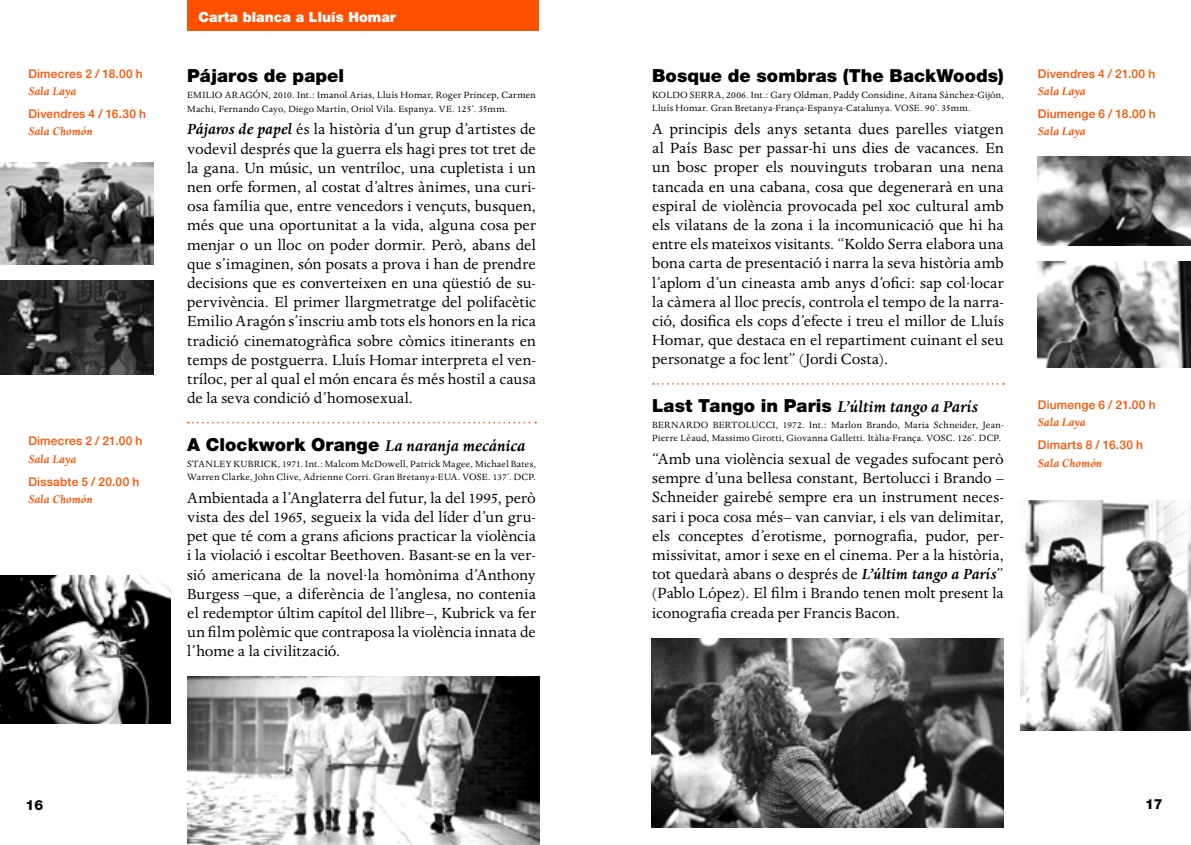
<style>
.page{position:relative;width:1191px;height:845px;background:#fff}
.page>*{position:absolute;margin:0;border:0;box-sizing:border-box;transform-origin:0 0}
.t1{font:italic 700 18px "Dante";letter-spacing:-.005em;color:#000}
.t2{font:900 18px "Helvetica Neue LT";letter-spacing:.005em;color:#000}
.t3{font:17px/19.2px "Dante";letter-spacing:.005em;color:#000;text-align:justify}
.t4{font:900 14px "Helvetica Neue LT";color:#fff}
.t5{font:800 14px "Helvetica Neue LT";color:#000}
.t6{font:italic 700 12.8px "Dante";letter-spacing:.01em;color:#ff5000}
.t7{font:500 12px "Helvetica Neue LT";letter-spacing:.015em;color:#ff5000}
.t8{font:10.4px/13.6px "Dante";letter-spacing:.025em;color:#000}
.s1{font-weight:700;font-style:italic}
.s2{font-family:"Helvetica Neue LT";font-weight:900;font-style:normal}
</style>
<div class="page">
<svg style="left:188px;top:422px;width:348px;height:1px"></svg>
<div style="left:187px;top:0;width:352px;height:30px;background:#ff5000"></div>
<img style="left:1037px;top:157px;width:154px;height:88px">
<img style="left:1037px;top:262px;width:154px;height:105px">
<img style="left:1020px;top:501px;width:171px;height:229px">
<img style="left:651px;top:638px;width:352px;height:190px">
<svg style="left:653px;top:383px;width:351px;height:2px"></svg>
<img style="left:0;top:163px;width:153px;height:102px">
<img style="left:0;top:280px;width:153px;height:95px">
<img style="left:0;top:575px;width:170px;height:148px">
<img style="left:187px;top:676px;width:352px;height:169px">
<p class="t7" style="left:28px;top:66px;width:116px">Dimecres 2 / 18.00 h</p>
<p class="t6" style="left:28px;top:84px;width:49px">Sala Laya</p>
<p class="t7" style="left:28px;top:107px;width:119px">Divendres 4 / 16.30 h</p>
<p class="t6" style="left:28px;top:124px;width:66px">Sala Chomón</p>
<p class="t7" style="left:28px;top:434px;width:116px">Dimecres 2 / 21.00 h</p>
<p class="t6" style="left:28px;top:452px;width:49px">Sala Laya</p>
<p class="t7" style="left:28px;top:474px;width:112px">Dissabte 5 / 20.00 h</p>
<p class="t6" style="left:28px;top:492px;width:66px">Sala Chomón</p>
<p class="t4" style="left:198px;top:9px;width:199px">Carta blanca a Lluís Homar</p>
<p class="t2" style="left:187px;top:65px;width:159px">Pájaros de papel</p>
<p class="t8" style="left:187px;top:89px;width:350px">EMILIO ARAGÓN, 2010. Int.: Imanol Arias, Lluís Homar, Roger Princep, Carmen<br>Machi, Fernando Cayo, Diego Martín, Oriol Vila. Espanya. VE. 125’. 35mm.</p>
<p class="t3" style="left:187px;top:120px;width:350px"><span class="s1">Pájaros de papel</span> és la història d’un grup d’artistes de vodevil després que la guerra els hagi pres tot tret de la gana. Un músic, un ventríloc, una cupletista i un nen orfe formen, al costat d’altres ànimes, una curi· osa família que, entre vencedors i vençuts, busquen, més que una oportunitat a la vida, alguna cosa per menjar o un lloc on poder dormir. Però, abans del que s’imaginen, són posats a prova i han de prendre decisions que es converteixen en una qüestió de su· pervivència. El primer llargmetratge del polifacètic Emilio Aragón s’inscriu amb tots els honors en la rica tradició cinematogràfica sobre còmics itinerants en temps de postguerra. Lluís Homar interpreta el ven· tríloc, per al qual el món encara és més hostil a causa de la seva condició d’homosexual.</p>
<p class="t1" style="left:187px;top:435px;width:340px"><span class="s2">A Clockwork Orange</span> La naranja mecánica</p>
<p class="t8" style="left:187px;top:457px;width:350px">STANLEY KUBRICK, 1971. Int.: Malcom McDowell, Patrick Magee, Michael Bates,<br>Warren Clarke, John Clive, Adrienne Corri. Gran Bretanya-EUA. VOSE. 137’. DCP.</p>
<p class="t3" style="left:187px;top:488px;width:350px">Ambientada a l’Anglaterra del futur, la del 1995, però vista des del 1965, segueix la vida del líder d’un gru· pet que té com a grans aficions practicar la violència i la violació i escoltar Beethoven. Basant-se en la ver· sió americana de la novel·la homònima d’Anthony Burgess –que, a diferència de l’anglesa, no contenia el redemptor últim capítol del llibre–, Kubrick va fer un film polèmic que contraposa la violència innata de l’home a la civilització.</p>
<p class="t5" style="left:26px;top:796px;width:19px">16</p>
<p class="t2" style="left:652px;top:65px;width:353px">Bosque de sombras (The BackWoods)</p>
<p class="t8" style="left:652px;top:88px;width:353px">KOLDO SERRA, 2006. Int.: Gary Oldman, Paddy Considine, Aitana Sánchez-Gijón,<br>Lluís Homar. Gran Bretanya-França-Espanya-Catalunya. VOSE. 90’. 35mm.</p>
<p class="t3" style="left:652px;top:120px;width:353px">A principis dels anys setanta dues parelles viatgen al País Basc per passar-hi uns dies de vacances. En un bosc proper els nouvinguts trobaran una nena tancada en una cabana, cosa que degenerarà en una espiral de violència provocada pel xoc cultural amb els vilatans de la zona i la incomunicació que hi ha entre els mateixos visitants. “Koldo Serra elabora una bona carta de presentació i narra la seva història amb l’aplom d’un cineasta amb anys d’ofici: sap col·locar la càmera al lloc precís, controla el tempo de la narra· ció, dosifica els cops d’efecte i treu el millor de Lluís Homar, que destaca en el repartiment cuinant el seu personatge a foc lent” (Jordi Costa).</p>
<p class="t1" style="left:652px;top:397px;width:327px"><span class="s2">Last Tango in Paris</span> L’últim tango a París</p>
<p class="t8" style="left:652px;top:418px;width:352px">BERNARDO BERTOLUCCI, 1972. Int.: Marlon Brando, Maria Schneider, Jean-<br>Pierre Léaud, Massimo Girotti, Giovanna Galletti. Itàlia-França. VOSC. 126’. DCP.</p>
<p class="t3" style="left:652px;top:450px;width:353px">“Amb una violència sexual de vegades sufocant però sempre d’una bellesa constant, Bertolucci i Brando – Schneider gairebé sempre era un instrument neces· sari i poca cosa més– van canviar, i els van delimitar, els conceptes d’erotisme, pornografia, pudor, per· missivitat, amor i sexe en el cinema. Per a la història, tot quedarà abans o després de <span class="s1">L’últim tango a París</span>” (Pablo López). El film i Brando tenen molt present la iconografia creada per Francis Bacon.</p>
<p class="t7" style="left:1037px;top:66px;width:119px">Divendres 4 / 21.00 h</p>
<p class="t6" style="left:1037px;top:84px;width:49px">Sala Laya</p>
<p class="t7" style="left:1037px;top:107px;width:119px">Diumenge 6 / 18.00 h</p>
<p class="t6" style="left:1037px;top:124px;width:49px">Sala Laya</p>
<p class="t7" style="left:1037px;top:398px;width:119px">Diumenge 6 / 21.00 h</p>
<p class="t6" style="left:1037px;top:415px;width:49px">Sala Laya</p>
<p class="t7" style="left:1037px;top:438px;width:107px">Dimarts 8 / 16.30 h</p>
<p class="t6" style="left:1037px;top:456px;width:66px">Sala Chomón</p>
<p class="t5" style="left:1145px;top:795px;width:19px">17</p>
</div>
